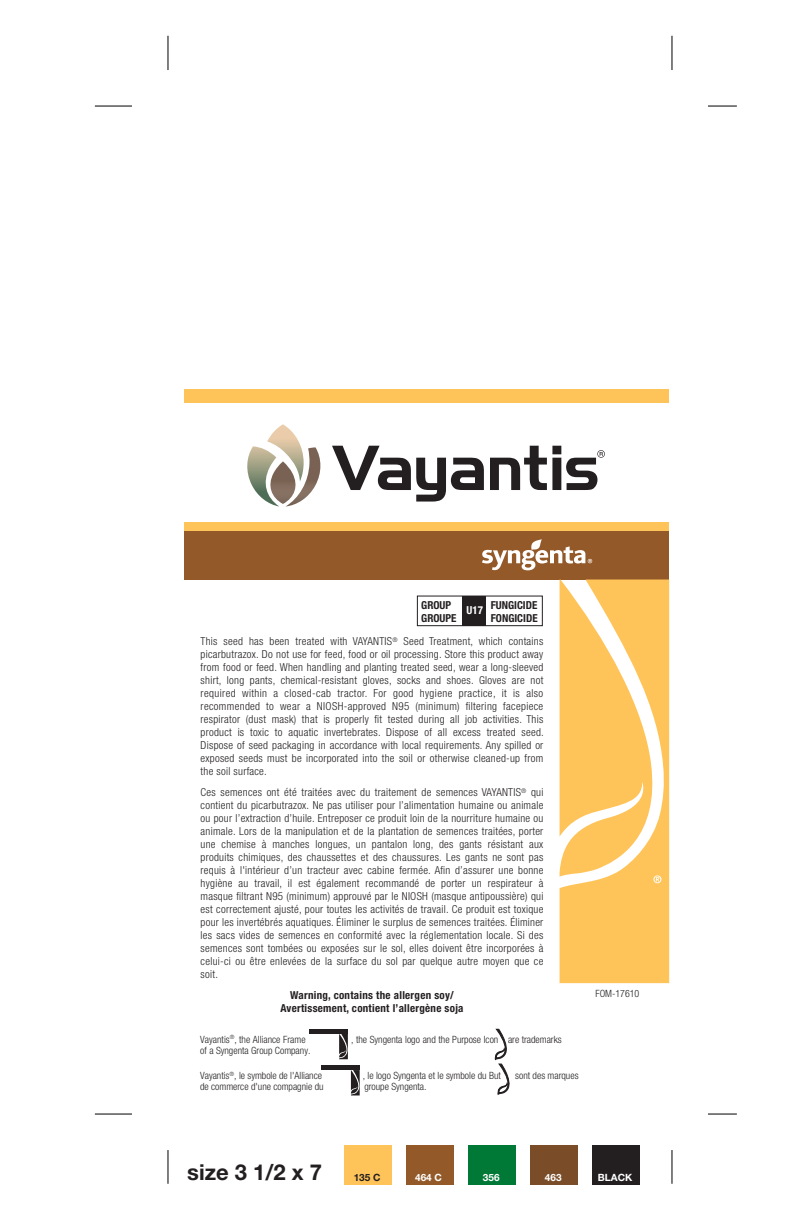
<style>
.page{position:relative;width:808px;height:1224px;background:#fff}
.page>*{position:absolute;margin:0;border:0;box-sizing:border-box;transform-origin:0 0}
.t1{font:700 22px "Helvetica Neue LT Pro";color:#231f20}
.t2{font:300 condensed 11px/13px "Helvetica Neue LT Pro";letter-spacing:.025em;color:#231f20;text-align:justify}
.t3{font:700 condensed 11px/13px "Helvetica Neue LT Pro";letter-spacing:.025em;color:#231f20;text-align:center}
.t4{font:700 condensed 11px "Helvetica Neue LT Pro";color:#231f20}
.t5{font:700 condensed 11px "Helvetica Neue LT Pro";color:#fff}
.t6{font:300 condensed 10px "Helvetica Neue LT Pro";color:#231f20}
.t7{font:700 10px "Helvetica Neue LT Pro";color:#fff}
.t8{font:700 10px "Helvetica Neue LT Pro";color:#231f20}
</style>
<div class="page">
<hr style="left:168px;top:36px;width:1px;height:34px;background:#000">
<hr style="left:95px;top:106px;width:37px;height:1px;background:#000">
<hr style="left:95px;top:1114px;width:37px;height:1px;background:#000">
<hr style="left:168px;top:1150px;width:1px;height:34px;background:#000">
<hr style="left:672px;top:36px;width:1px;height:34px;background:#000">
<svg style="left:708px;top:106px;width:29px;height:1px"></svg>
<svg style="left:708px;top:1114px;width:29px;height:1px"></svg>
<hr style="left:672px;top:1150px;width:1px;height:34px;background:#000">
<div style="left:184px;top:531px;width:485px;height:49px;background:#935928"></div>
<div style="left:184px;top:523px;width:485px;height:8px;background:#ffc459"></div>
<div style="left:184px;top:390px;width:485px;height:13px;background:#ffc459"></div>
<svg style="left:560px;top:580px;width:109px;height:403px;background:#ffcc6f"></svg>
<svg style="left:482px;top:539px;width:110px;height:31px"></svg>
<svg style="left:653px;top:875px;width:8px;height:8px"></svg>
<div style="left:344px;top:1145px;width:48px;height:40px;background:#ffc459"></div>
<div style="left:406px;top:1145px;width:47px;height:40px;background:#935928"></div>
<div style="left:468px;top:1145px;width:48px;height:40px;background:#007836"></div>
<div style="left:530px;top:1145px;width:48px;height:40px;background:#7a4d28"></div>
<svg style="left:351px;top:1070px;width:9px;height:25px"></svg>
<hr style="left:321px;top:1066px;width:39px;height:4px;background:#231f20">
<svg style="left:339px;top:1034px;width:9px;height:25px"></svg>
<hr style="left:309px;top:1030px;width:39px;height:4px;background:#231f20">
<svg style="left:494px;top:1028px;width:16px;height:67px"></svg>
<svg style="left:247px;top:424px;width:74px;height:83px"></svg>
<svg style="left:332px;top:446px;width:152px;height:56px"></svg>
<svg style="left:490px;top:446px;width:115px;height:44px"></svg>
<div style="left:592px;top:1145px;width:48px;height:40px;background:#231f20"></div>
<div style="left:462px;top:596px;width:24px;height:30px;background:#231f20"></div>
<div style="left:417px;top:596px;width:126px;height:30px;border:1px solid #231f20"></div>
<p class="t3" style="left:421px;top:598px;width:31px">GROUP</p>
<p class="t4" style="left:491px;top:598px;width:48px">FUNGICIDE</p>
<p class="t3" style="left:421px;top:611px;width:37px">GROUPE</p>
<p class="t4" style="left:491px;top:611px;width:48px">FONGICIDE</p>
<p class="t5" style="left:467px;top:604px;width:18px">U17</p>
<p class="t2" style="left:201px;top:635px;width:345px">This seed has been treated with VAYANTIS<sup>®</sup> Seed Treatment, which contains picarbutrazox. Do not use for feed, food or oil processing. Store this product away from food or feed. When handling and planting treated seed, wear a long-sleeved shirt, long pants, chemical-resistant gloves, socks and shoes. Gloves are not required within a closed-cab tractor. For good hygiene practice, it is also recommended to wear a NIOSH-approved N95 (minimum) filtering facepiece respirator (dust mask) that is properly fit tested during all job activities. This product is toxic to aquatic invertebrates. Dispose of all excess treated seed.<br>Dispose of seed packaging in accordance with local requirements. Any spilled or exposed seeds must be incorporated into the soil or otherwise cleaned-up from the soil surface.</p>
<p class="t2" style="left:201px;top:786px;width:344px">Ces semences ont été traitées avec du traitement de semences VAYANTIS<sup>®</sup> qui contient du picarbutrazox. Ne pas utiliser pour l’alimentation humaine ou animale ou pour l’extraction d’huile. Entreposer ce produit loin de la nourriture humaine ou animale. Lors de la manipulation et de la plantation de semences traitées, porter une chemise à manches longues, un pantalon long, des gants résistant aux produits chimiques, des chaussettes et des chaussures. Les gants ne sont pas requis à l'intérieur d’un tracteur avec cabine fermée. Afin d’assurer une bonne hygiène au travail, il est également recommandé de porter un respirateur à masque filtrant N95 (minimum) approuvé par le NIOSH (masque antipoussière) qui est correctement ajusté, pour toutes les activités de travail. Ce produit est toxique pour les invertébrés aquatiques. Éliminer le surplus de semences traitées. Éliminer les sacs vides de semences en conformité avec la réglementation locale. Si des semences sont tombées ou exposées sur le sol, elles doivent être incorporées à celui-ci ou être enlevées de la surface du sol par quelque autre moyen que ce soit.</p>
<p class="t3" style="left:280px;top:989px;width:185px">Warning, contains the allergen soy/<br>Avertissement, contient l’allergène soja</p>
<p class="t6" style="left:200px;top:1033px;width:107px">Vayantis<sup>®</sup>, the Alliance Frame</p>
<p class="t6" style="left:351px;top:1033px;width:212px">, the Syngenta logo and the Purpose Icon are trademarks</p>
<p class="t6" style="left:200px;top:1044px;width:112px">of a Syngenta Group Company.</p>
<p class="t6" style="left:200px;top:1070px;width:123px">Vayantis<sup>®</sup>, le symbole de l'Alliance</p>
<p class="t6" style="left:363px;top:1070px;width:139px">, le logo Syngenta et le symbole du But</p>
<p class="t6" style="left:515px;top:1070px;width:65px">sont des marques</p>
<p class="t6" style="left:200px;top:1081px;width:125px">de commerce d'une compagnie du</p>
<p class="t6" style="left:364px;top:1081px;width:64px">groupe Syngenta.</p>
<p class="t6" style="left:595px;top:988px;width:46px">FOM-17610</p>
<h1 class="t1" style="left:187px;top:1158px;width:136px">size 3 1/2 x 7</h1>
<p class="t8" style="left:354px;top:1171px;width:28px">135 C</p>
<p class="t7" style="left:415px;top:1171px;width:28px">464 C</p>
<p class="t7" style="left:483px;top:1171px;width:18px">356</p>
<p class="t7" style="left:545px;top:1171px;width:18px">463</p>
<p class="t7" style="left:598px;top:1171px;width:36px">BLACK</p>
</div>
